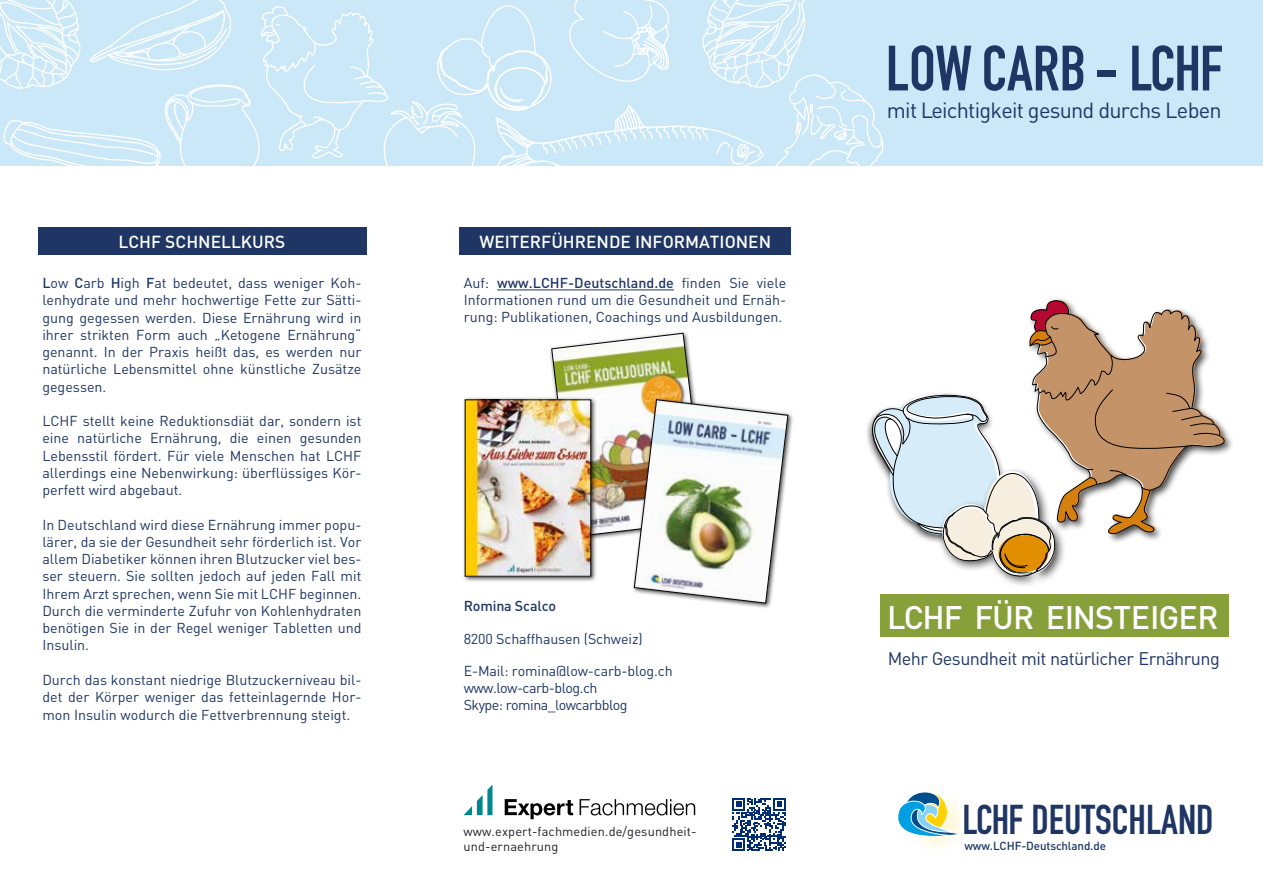
<style>
.page{position:relative;width:1263px;height:893px;background:#fff}
.page>*{position:absolute;margin:0;border:0;box-sizing:border-box;transform-origin:0 0}
.t1{font:62.85px "DIN Engschrift";letter-spacing:-.005em;color:#1f3664}
.t2{font:41.1px "DIN Engschrift";color:#1f3664}
.t3{font:500 32.25px "DIN";letter-spacing:-.03em;color:#fff}
.t4{font:21.75px "DIN";letter-spacing:-.035em;color:#1f3664}
.t5{font:18px "DIN";letter-spacing:-.03em;color:#1f3664}
.t6{font:500 17.25px "DIN";color:#fff}
.t7{font:14.25px/17.2px "DIN";color:#1f3664;text-align:justify}
.t8{font:14.25px/17.2px "DIN";letter-spacing:-.035em;color:#1f3664}
.t9{font:500 14.25px "DIN";letter-spacing:-.01em;color:#1f3664}
.t10{font:12.75px/15px "DIN";letter-spacing:.01em;color:#1d1f29}
.t11{font:500 11.55px "DIN";letter-spacing:-.01em;color:#1f3664}
.s1{font-weight:500}
</style>
<div class="page">
<div style="left:0;top:0;width:1263px;height:166px;background:#cbe8f8"></div>
<svg style="left:0;top:0;width:884px;height:166px"></svg>
<div style="left:881px;top:595px;width:348px;height:42px;background:#88a03a"></div>
<div style="left:459px;top:227px;width:332px;height:28px;background:#1f3664"></div>
<div style="left:38px;top:227px;width:329px;height:28px;background:#1f3664"></div>
<hr style="left:497px;top:289px;width:177px;height:1px;background:#1f3664">
<svg style="left:897px;top:791px;width:65px;height:53px"></svg>
<div style="left:865px;top:391px;width:141px;height:153px;background:#000;opacity:.75"></div>
<div style="left:937px;top:467px;width:130px;height:121px;background:#000;opacity:.75"></div>
<svg style="left:870px;top:300px;width:350px;height:277px"></svg>
<div style="left:631px;top:397px;width:163px;height:212px;background:#000;opacity:.75"></div>
<img style="left:551px;top:333px;width:237px;height:270px">
<div style="left:462px;top:396px;width:135px;height:187px;background:#000;opacity:.75"></div>
<img style="left:467px;top:402px;width:122px;height:172px">
<svg style="left:732px;top:798px;width:54px;height:53px"></svg>
<svg style="left:463px;top:785px;width:29px;height:30px"></svg>
<svg style="left:505px;top:799px;width:68px;height:20px"></svg>
<svg style="left:580px;top:799px;width:115px;height:16px"></svg>
<p class="t6" style="left:118px;top:231px;width:168px">LCHF SCHNELLKURS</p>
<p class="t6" style="left:479px;top:231px;width:293px">WEITERFÜHRENDE INFORMATIONEN</p>
<p class="t7" style="left:42px;top:274px;width:321px"><span class="s1">L</span>ow <span class="s1">C</span>arb <span class="s1">H</span>igh <span class="s1">F</span>at bedeutet, dass weniger Koh&shy;lenhydrate und mehr hochwertige Fette zur Sätti&shy;gung gegessen werden. Diese Ernährung wird in ihrer strikten Form auch „Ketogene Ernährung“ genannt. In der Praxis heißt das, es werden nur natürliche Lebensmittel ohne künstliche Zusätze gegessen.</p>
<p class="t7" style="left:42px;top:412px;width:321px">LCHF stellt keine Reduktionsdiät dar, sondern ist eine natürliche Ernährung, die einen gesunden Lebensstil fördert. Für viele Menschen hat LCHF allerdings eine Nebenwirkung: überflüssiges Kör&shy;perfett wird abgebaut.</p>
<p class="t7" style="left:42px;top:515px;width:321px">In Deutschland wird diese Ernährung immer popu&shy;lärer, da sie der Gesundheit sehr förderlich ist. Vor allem Diabetiker können ihren Blutzucker viel bes&shy;ser steuern. Sie sollten jedoch auf jeden Fall mit Ihrem Arzt sprechen, wenn Sie mit LCHF beginnen.<br>Durch die verminderte Zufuhr von Kohlenhydraten benötigen Sie in der Regel weniger Tabletten und Insulin.</p>
<p class="t7" style="left:42px;top:671px;width:321px;line-height:17.7px">Durch das konstant niedrige Blutzuckerniveau bil&shy;det der Körper weniger das fetteinlagernde Hor&shy;mon Insulin wodurch die Fettverbrennung steigt.</p>
<p class="t7" style="left:464px;top:274px;width:324px">Auf: <span class="s1">www.LCHF-Deutschland.de</span> finden Sie viele Informationen rund um die Gesundheit und Ernäh&shy;rung: Publikationen, Coachings und Ausbildungen.</p>
<p class="t9" style="left:464px;top:597px;width:94px">Romina Scalco</p>
<p class="t7" style="left:464px;top:630px;width:180px">8200 Schaffhausen (Schweiz)</p>
<p class="t8" style="left:464px;top:662px;width:211px">E-Mail: romina@low-carb-blog.ch www.low-carb-blog.ch<br>Skype: romina_lowcarbblog</p>
<p class="t10" style="left:463px;top:824px;width:235px">www.expert-fachmedien.de/gesundheit&shy;und-ernaehrung</p>
<h1 class="t1" style="left:886px;top:32px;width:339px">LOW CARB - LCHF</h1>
<h3 class="t4" style="left:887px;top:97px;width:336px">mit Leichtigkeit gesund durchs Leben</h3>
<h3 class="t3" style="left:887px;top:597px;width:333px">LCHF FÜR EINSTEIGER</h3>
<p class="t5" style="left:888px;top:647px;width:334px">Mehr Gesundheit mit natürlicher Ernährung</p>
<h2 class="t2" style="left:962px;top:796px;width:253px">LCHF DEUTSCHLAND</h2>
<p class="t11" style="left:964px;top:839px;width:143px">www.LCHF-Deutschland.de</p>
</div>
